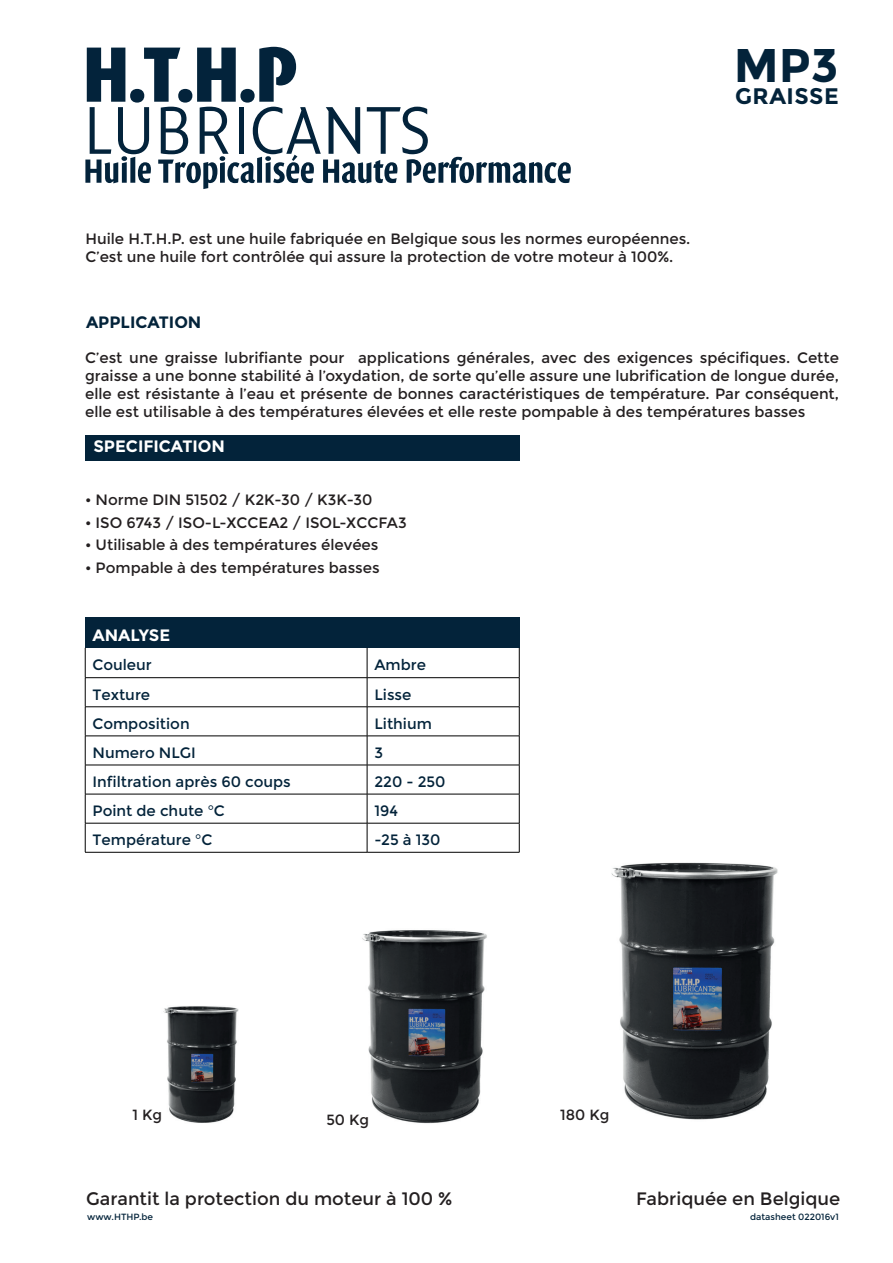
<style>
.page{position:relative;width:893px;height:1263px;background:#fff}
.page>*{position:absolute;margin:0;border:0;box-sizing:border-box;transform-origin:0 0}
.t1{font:700 47.25px "Montserrat";color:#03233a}
.t2{font:700 22.5px "Montserrat";letter-spacing:.02em;color:#03233a}
.t3{font:18px "Montserrat";color:#231f20}
.t4{font:700 16.5px "Montserrat";color:#fff}
.t5{font:700 16.5px "Montserrat";color:#03233a}
.t6{font:15px/18px "Montserrat";color:#231f20;text-align:justify}
.t7{font:15px "Montserrat";color:#03233a}
.t8{font:14.7px "Montserrat";color:#231f20}
.t9{font:9px "Montserrat";color:#03233a}
</style>
<div class="page">
<div style="left:85px;top:435px;width:435px;height:25px;background:#03233a"></div>
<div style="left:85px;top:617px;width:434px;height:31px;background:#03233a"></div>
<hr style="left:85px;top:677px;width:282px;height:1px;background:#000">
<hr style="left:367px;top:677px;width:152px;height:1px;background:#000">
<hr style="left:85px;top:706px;width:282px;height:1px;background:#000">
<hr style="left:367px;top:706px;width:152px;height:1px;background:#000">
<hr style="left:85px;top:736px;width:282px;height:1px;background:#000">
<hr style="left:367px;top:736px;width:152px;height:1px;background:#000">
<hr style="left:85px;top:765px;width:282px;height:1px;background:#000">
<hr style="left:367px;top:765px;width:152px;height:1px;background:#000">
<hr style="left:85px;top:794px;width:282px;height:1px;background:#000">
<hr style="left:367px;top:794px;width:152px;height:1px;background:#000">
<hr style="left:85px;top:823px;width:282px;height:1px;background:#000">
<svg style="left:85px;top:648px;width:1px;height:204px"></svg>
<hr style="left:367px;top:823px;width:152px;height:1px;background:#000">
<svg style="left:367px;top:648px;width:1px;height:204px"></svg>
<svg style="left:519px;top:648px;width:1px;height:204px"></svg>
<hr style="left:85px;top:852px;width:282px;height:1px;background:#000">
<hr style="left:367px;top:852px;width:152px;height:1px;background:#000">
<svg style="left:85px;top:47px;width:486px;height:142px"></svg>
<img style="left:611px;top:862px;width:167px;height:258px">
<img style="left:362px;top:930px;width:125px;height:194px">
<img style="left:163px;top:1006px;width:76px;height:117px">
<h1 class="t1" style="left:734px;top:37px;width:106px">MP3</h1>
<h2 class="t2" style="left:735px;top:83px;width:105px">GRAISSE</h2>
<p class="t6" style="left:85px;top:230px;width:607px">Huile H.T.H.P. est une huile fabriquée en Belgique sous les normes européennes.<br>C’est une huile fort contrôlée qui assure la protection de votre moteur à 100%.</p>
<p class="t5" style="left:86px;top:313px;width:117px">APPLICATION</p>
<p class="t6" style="left:85px;top:349px;width:755px">C’est une graisse lubrifiante pour applications générales, avec des exigences spécifiques. Cette graisse a une bonne stabilité à l’oxydation, de sorte qu’elle assure une lubrification de longue durée, elle est résistante à l’eau et présente de bonnes caractéristiques de température. Par conséquent, elle est utilisable à des températures élevées et elle reste pompable à des températures basses</p>
<p class="t4" style="left:93px;top:436px;width:133px">SPECIFICATION</p>
<p class="t6" style="left:85px;top:491px;width:289px">• Norme DIN 51502 / K2K-30 / K3K-30</p>
<p class="t6" style="left:85px;top:513px;width:323px">• ISO 6743 / ISO-L-XCCEA2 / ISOL-XCCFA3</p>
<p class="t6" style="left:85px;top:536px;width:295px">• Utilisable à des températures élevées</p>
<p class="t6" style="left:85px;top:558px;width:296px">• Pompable à des températures basses</p>
<p class="t4" style="left:93px;top:625px;width:79px">ANALYSE</p>
<p class="t7" style="left:93px;top:656px;width:61px">Couleur</p>
<p class="t7" style="left:374px;top:656px;width:53px">Ambre</p>
<p class="t7" style="left:93px;top:685px;width:59px">Texture</p>
<p class="t7" style="left:374px;top:685px;width:39px">Lisse</p>
<p class="t7" style="left:93px;top:715px;width:99px">Composition</p>
<p class="t7" style="left:374px;top:715px;width:59px">Lithium</p>
<p class="t7" style="left:93px;top:744px;width:105px">Numero NLGI</p>
<p class="t7" style="left:374px;top:744px;width:10px">3</p>
<p class="t7" style="left:93px;top:773px;width:200px">Infiltration après 60 coups</p>
<p class="t7" style="left:374px;top:773px;width:73px">220 - 250</p>
<p class="t7" style="left:93px;top:802px;width:134px">Point de chute °C</p>
<p class="t7" style="left:374px;top:802px;width:25px">194</p>
<p class="t7" style="left:93px;top:831px;width:122px">Température °C</p>
<p class="t7" style="left:374px;top:831px;width:68px">-25 à 130</p>
<p class="t8" style="left:133px;top:1107px;width:31px">1 Kg</p>
<p class="t8" style="left:326px;top:1111px;width:44px">50 Kg</p>
<p class="t8" style="left:560px;top:1106px;width:51px">180 Kg</p>
<p class="t3" style="left:86px;top:1188px;width:368px">Garantit la protection du moteur à 100 %</p>
<p class="t3" style="left:636px;top:1188px;width:206px">Fabriquée en Belgique</p>
<p class="t9" style="left:87px;top:1212px;width:68px">www.HTHP.be</p>
<p class="t9" style="left:750px;top:1212px;width:90px">datasheet 022016v1</p>
</div>
